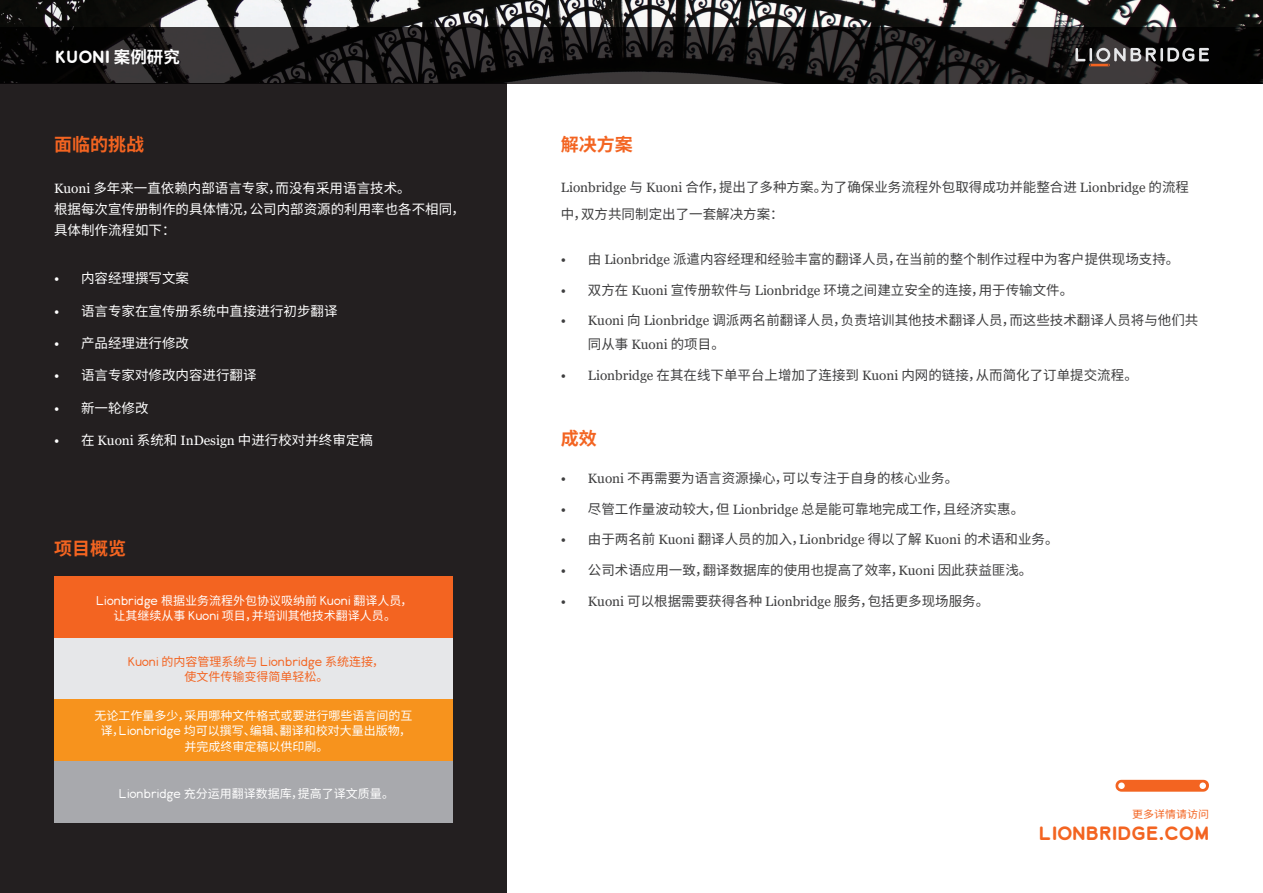
<style>
.page{position:relative;width:1263px;height:893px;background:#fff}
.page>*{position:absolute;margin:0;border:0;box-sizing:border-box;transform-origin:0 0}
.t1{font:700 18px "Noto Sans CJ Ksc";color:#f36421}
.t2{font:700 18px "Lionbridge Sans";color:#f36421}
.t3{font:700 16.5px "Lionbridge Sans";letter-spacing:-.005em;color:#fff}
.Paragraph_Style_2_00{font:13.5px/27px "Noto Sans CJ Ksc";color:#3e3e3f}
.Paragraph_Style_1{font:13.5px/21px "Noto Sans CJ Ksc";color:#fff}
.Paragraph_Style_1-2{font:13.5px "Georgia";color:#fff}
.t4{font:12px/15.3px "Noto Sans CJ Ksc";color:#fff;text-align:center}
.t5{font:12px/15.3px "Noto Sans CJ Ksc";color:#f36421;text-align:center}
.t6{font:10.5px "Noto Sans CJ Ksc";color:#f36421;scale:1.04 1}
.s1{font-family:"Noto Sans CJ Ksc"}
.s2{font-family:"Georgia"}
.s3{font-family:"Lionbridge Sans";font-weight:300}
</style>
<div class="page">
<img style="left:0;top:0;width:1263px;height:27px">
<div style="left:0;top:83px;width:507px;height:810px;background:#231f20"></div>
<div style="left:54px;top:761px;width:399px;height:62px;background:#a8a9ad"></div>
<div style="left:54px;top:699px;width:399px;height:62px;background:#f7931d"></div>
<div style="left:54px;top:637px;width:399px;height:62px;background:#e6e7e9"></div>
<div style="left:54px;top:576px;width:399px;height:61px;background:#f36421"></div>
<svg style="left:0;top:27px;width:1263px;height:56px;background:#1a1819"></svg>
<svg style="left:1075px;top:48px;width:134px;height:18px;background:#5e5b5a"></svg>
<svg style="left:1115px;top:780px;width:94px;height:12px"></svg>
<p class="t3" style="left:55px;top:46px;width:126px">KUONI <span class="s1">案例研究</span></p>
<p class="t1" style="left:54px;top:135px;width:91px">面临的挑战</p>
<p class="Paragraph_Style_1" style="left:54px;top:178px;width:412px"><span class="s2">Kuoni</span> 多年来一直依赖内部语言专家，而没有采用语言技术。<br>根据每次宣传册制作的具体情况，公司内部资源的利用率也各不相同，具体制作流程如下：</p>
<p class="Paragraph_Style_1" style="left:54px;top:268px;width:136px"><span class="s2">•</span> 内容经理撰写文案</p>
<p class="Paragraph_Style_1" style="left:54px;top:301px;width:285px"><span class="s2">•</span> 语言专家在宣传册系统中直接进行初步翻译</p>
<p class="Paragraph_Style_1" style="left:54px;top:333px;width:136px"><span class="s2">•</span> 产品经理进行修改</p>
<p class="Paragraph_Style_1" style="left:54px;top:365px;width:204px"><span class="s2">•</span> 语言专家对修改内容进行翻译</p>
<p class="Paragraph_Style_1" style="left:54px;top:398px;width:96px"><span class="s2">•</span> 新一轮修改</p>
<p class="Paragraph_Style_1-2" style="left:54px;top:432px;width:320px">• <span class="s1">在</span> Kuoni <span class="s1">系统和</span> InDesign <span class="s1">中进行校对并终审定稿</span></p>
<p class="t1" style="left:54px;top:538px;width:73px">项目概览</p>
<p class="t4" style="left:96px;top:593px;width:318px"><span class="s3">Lionbridge</span> 根据业务流程外包协议吸纳前 <span class="s3">Kuoni</span> 翻译人员，让其继续从事 <span class="s3">Kuoni</span> 项目，并培训其他技术翻译人员。</p>
<p class="t5" style="left:128px;top:654px;width:258px"><span class="s3">Kuoni</span> 的内容管理系统与 <span class="s3">Lionbridge</span> 系统连接，使文件传输变得简单轻松。</p>
<p class="t4" style="left:94px;top:708px;width:319px">无论工作量多少，采用哪种文件格式或要进行哪些语言间的互译，<span class="s3">Lionbridge</span> 均可以撰写、编辑、翻译和校对大量出版物，并完成终审定稿以供印刷。</p>
<p class="t4" style="left:119px;top:786px;width:277px"><span class="s3">Lionbridge</span> 充分运用翻译数据库，提高了译文质量。</p>
<p class="t1" style="left:561px;top:135px;width:73px">解决方案</p>
<p class="Paragraph_Style_2_00" style="left:561px;top:174px;width:630px"><span class="s2">Lionbridge</span> 与 <span class="s2">Kuoni</span> 合作，提出了多种方案。为了确保业务流程外包取得成功并能整合进 <span class="s2">Lionbridge</span> 的流程中，双方共同制定出了一套解决方案：</p>
<p class="Paragraph_Style_2_00" style="left:561px;top:246px;width:620px"><span class="s2">•</span> 由 <span class="s2">Lionbridge</span> 派遣内容经理和经验丰富的翻译人员，在当前的整个制作过程中为客户提供现场支持。</p>
<p class="Paragraph_Style_2_00" style="left:561px;top:277px;width:514px"><span class="s2">•</span> 双方在 <span class="s2">Kuoni</span> 宣传册软件与 <span class="s2">Lionbridge</span> 环境之间建立安全的连接，用于传输文件。</p>
<p class="Paragraph_Style_2_00" style="left:588px;top:309px;width:612px;line-height:24px;text-indent:-27px"><span class="s2">• Kuoni</span> 向 <span class="s2">Lionbridge</span> 调派两名前翻译人员，负责培训其他技术翻译人员，而这些技术翻译人员将与他们共同从事 <span class="s2">Kuoni</span> 的项目。</p>
<p class="Paragraph_Style_2_00" style="left:561px;top:362px;width:578px"><span class="s2">• Lionbridge</span> 在其在线下单平台上增加了连接到 <span class="s2">Kuoni</span> 内网的链接，从而简化了订单提交流程。</p>
<p class="t1" style="left:561px;top:429px;width:37px">成效</p>
<p class="Paragraph_Style_2_00" style="left:561px;top:465px;width:399px"><span class="s2">• Kuoni</span> 不再需要为语言资源操心，可以专注于自身的核心业务。</p>
<p class="Paragraph_Style_2_00" style="left:561px;top:496px;width:465px"><span class="s2">•</span> 尽管工作量波动较大，但 <span class="s2">Lionbridge</span> 总是能可靠地完成工作，且经济实惠。</p>
<p class="Paragraph_Style_2_00" style="left:561px;top:526px;width:499px"><span class="s2">•</span> 由于两名前 <span class="s2">Kuoni</span> 翻译人员的加入，<span class="s2">Lionbridge</span> 得以了解 <span class="s2">Kuoni</span> 的术语和业务。</p>
<p class="Paragraph_Style_2_00" style="left:561px;top:557px;width:473px"><span class="s2">•</span> 公司术语应用一致，翻译数据库的使用也提高了效率，<span class="s2">Kuoni</span> 因此获益匪浅。</p>
<p class="Paragraph_Style_2_00" style="left:561px;top:588px;width:430px"><span class="s2">• Kuoni</span> 可以根据需要获得各种 <span class="s2">Lionbridge</span> 服务，包括更多现场服务。</p>
<p class="t6" style="left:1132px;top:808px;width:75px">更多详情请访问</p>
<p class="t2" style="left:1039px;top:821px;width:171px">LIONBRIDGE.COM</p>
</div>
